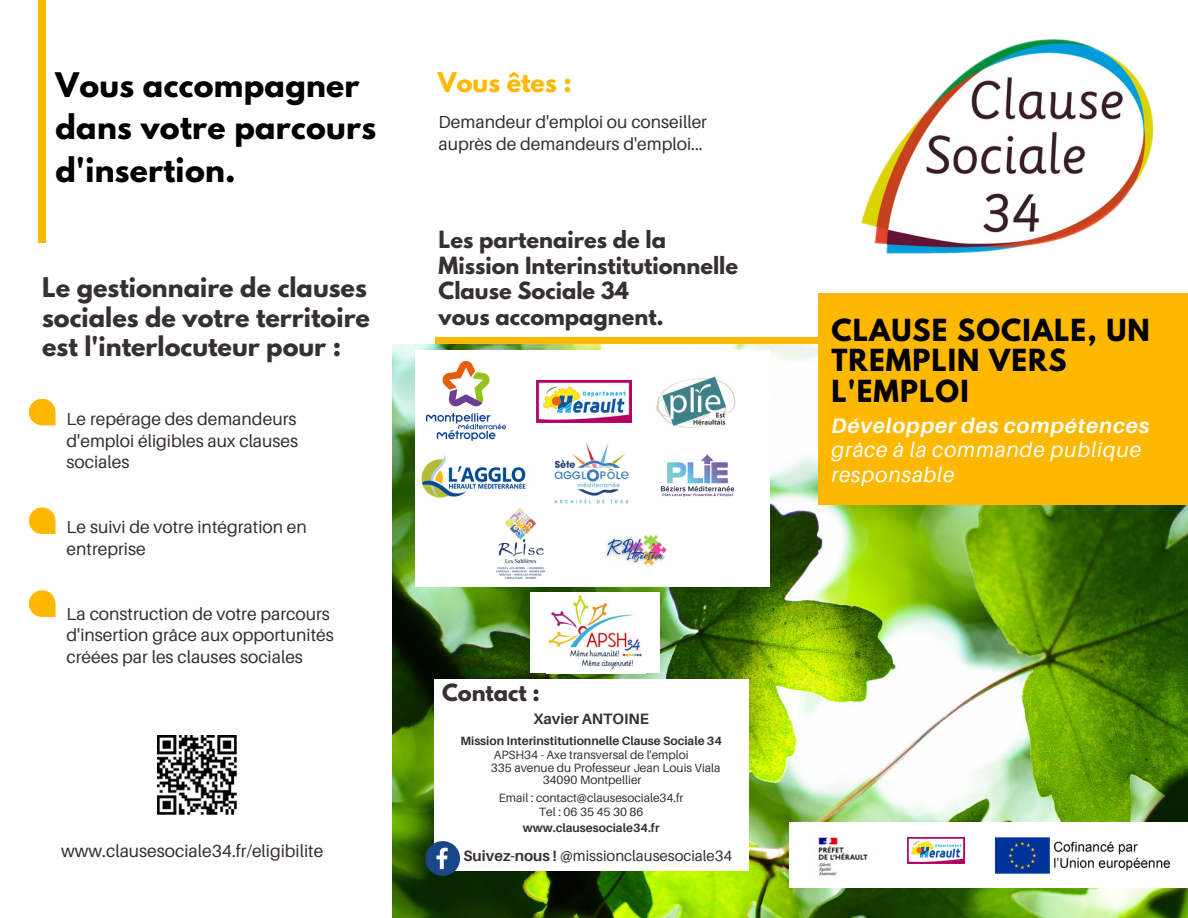
<style>
.page{position:relative;width:1188px;height:918px;background:#fff}
.page>*{position:absolute;margin:0;border:0;box-sizing:border-box;transform-origin:0 0}
.t1{font:700 30px/42.3px "League Spartan";letter-spacing:.01em;color:#000}
.t2{font:700 27px/30.3px "League Spartan";letter-spacing:.04em;color:#000}
.t3{font:700 24px/29.2px "League Spartan";color:#362f33}
.t4{font:700 24px "League Spartan";color:#ffb800}
.t5{font:700 21px/25.8px "League Spartan";color:#362f33}
.t6{font:italic 21px/24.8px "Aileron";letter-spacing:.04em;color:#fff}
.t7{font:17.55px/21.6px "Aileron";color:#362f33}
.t8{font:15px "Aileron";color:#362f33}
.t9{font:700 15px "Aileron";color:#362f33}
.t10{font:12px "Aileron";color:#362f33}
.t11{font:700 12px "Aileron";color:#362f33}
.s1{font-weight:700}
</style>
<div class="page">
<div style="left:435px;top:337px;width:403px;height:8px;background:#ffb800"></div>
<img style="left:392px;top:345px;width:796px;height:573px">
<div style="left:818px;top:293px;width:370px;height:211px;background:#ffb800"></div>
<div style="left:38px;top:0;width:8px;height:243px;background:#ffb800"></div>
<img style="left:861px;top:39px;width:293px;height:215px">
<svg style="left:29px;top:399px;width:27px;height:26px"></svg>
<svg style="left:29px;top:507px;width:27px;height:27px"></svg>
<svg style="left:29px;top:590px;width:27px;height:27px"></svg>
<div style="left:789px;top:823px;width:399px;height:65px;background:#fff"></div>
<img style="left:817px;top:836px;width:51px;height:40px">
<img style="left:907px;top:838px;width:58px;height:26px">
<div style="left:434px;top:679px;width:315px;height:192px;background:#fff"></div>
<svg style="left:425px;top:841px;width:35px;height:35px"></svg>
<div style="left:415px;top:350px;width:354px;height:236px;background:#fff"></div>
<img style="left:421px;top:455px;width:105px;height:43px">
<img style="left:656px;top:376px;width:80px;height:52px">
<div style="left:531px;top:592px;width:129px;height:81px;background:#fff"></div>
<img style="left:537px;top:380px;width:94px;height:43px">
<img style="left:426px;top:362px;width:79px;height:78px">
<img style="left:554px;top:443px;width:75px;height:61px">
<img style="left:496px;top:508px;width:49px;height:70px">
<img style="left:548px;top:594px;width:94px;height:75px">
<img style="left:157px;top:735px;width:79px;height:79px">
<img style="left:605px;top:534px;width:62px;height:32px">
<img style="left:994px;top:837px;width:177px;height:37px">
<img style="left:660px;top:454px;width:74px;height:43px">
<p class="t1" style="left:56px;top:68px;width:322px">Vous accompagner dans votre parcours d'insertion.</p>
<p class="t3" style="left:42px;top:276px;width:329px">Le gestionnaire de clauses sociales de votre territoire est l'interlocuteur pour :</p>
<p class="t7" style="left:67px;top:408px;width:233px;text-align:justify">Le repérage des demandeurs d'emploi éligibles aux clauses sociales</p>
<p class="t7" style="left:67px;top:516px;width:242px">Le suivi de votre intégration en entreprise</p>
<h4 class="t7" style="left:67px;top:602px;width:269px">La construction de votre parcours d'insertion grâce aux opportunités créées par les clauses sociales</h4>
<p class="t7" style="left:61px;top:840px;width:264px">www.clausesociale34.fr/eligibilite</p>
<p class="t4" style="left:438px;top:70px;width:135px">Vous êtes :</p>
<p class="t7" style="left:439px;top:111px;width:270px">Demandeur d'emploi ou conseiller auprès de demandeurs d'emploi...</p>
<p class="t5" style="left:439px;top:229px;width:301px">Les partenaires de la<br>Mission Interinstitutionnelle<br>Clause Sociale 34<br>vous accompagnent.</p>
<p class="t5" style="left:442px;top:683px;width:99px">Contact :</p>
<p class="t9" style="left:533px;top:709px;width:117px">Xavier ANTOINE</p>
<p class="t11" style="left:460px;top:733px;width:263px">Mission Interinstitutionnelle Clause Sociale 34</p>
<p class="t10" style="left:494px;top:748px;width:197px">APSH34 - Axe transversal de l'emploi</p>
<p class="t10" style="left:491px;top:760px;width:231px">335 avenue du Professeur Jean Louis Viala</p>
<p class="t10" style="left:543px;top:773px;width:100px">34090 Montpellier</p>
<p class="t10" style="left:499px;top:790px;width:186px">Email : contact@clausesociale34.fr</p>
<p class="t10" style="left:539px;top:804px;width:106px">Tel : 06 35 45 30 86</p>
<p class="t11" style="left:523px;top:821px;width:138px">www.clausesociale34.fr</p>
<p class="t8" style="left:464px;top:846px;width:270px"><span class="s1">Suivez-nous !</span> @missionclausesociale34</p>
<p class="t2" style="left:831px;top:318px;width:320px">CLAUSE SOCIALE, UN<br>TREMPLIN VERS<br>L'EMPLOI</p>
<p class="t6" style="left:831px;top:412px;width:319px"><span class="s1">Développer des compétences </span>grâce à la commande publique responsable</p>
</div>
